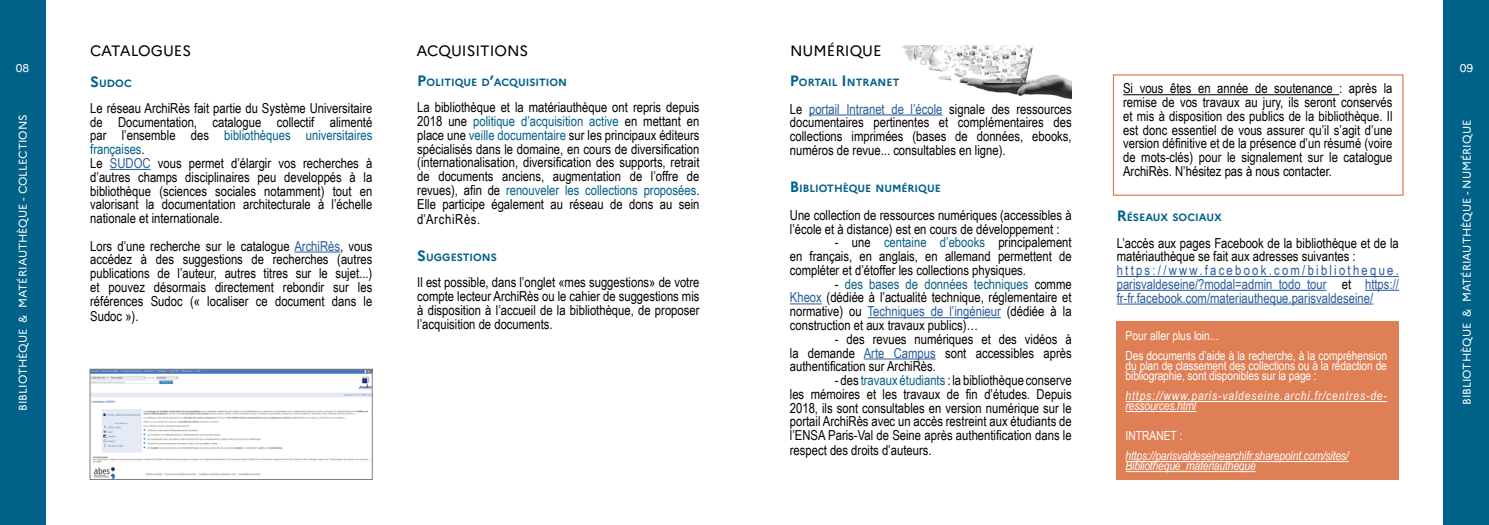
<style>
.page{position:relative;width:1489px;height:525px;background:#fff}
.page>*{position:absolute;margin:0;border:0;box-sizing:border-box;transform-origin:0 0}
.t1{font:15px "Marianne";color:#000}
.t2{font:13.75px/13.8px "Arial Narrow";color:#000;text-align:justify}
.t3{font:13.75px/13.8px "Arial Narrow";color:#275b9b;text-align:justify}
.t4{font:13.75px "Arial Narrow";letter-spacing:.05em;color:#000}
.t5{font:12.5px/20px "Arial Narrow";letter-spacing:-.01em;color:#fff}
.t6{font:italic 12.5px/10px "Arial Narrow";letter-spacing:-.01em;color:#fff}
.t7{font:italic 12.5px/10px "Arial Narrow";letter-spacing:.07em;color:#fff}
.t8{font:11.25px "Marianne";color:#fff}
.t9{font:700 10.5px "Marianne";color:#006189}
.s1{font-size:15px}
.s2{color:#006189}
.s3{color:#275b9b}
.s4{color:#086189}
.s5{font-style:inherit}
.s6{color:#000}
</style>
<div class="page">
<div style="left:0;top:0;width:45px;height:524px;background:#006189"></div>
<div style="left:1443px;top:0;width:45px;height:524px;background:#006189"></div>
<img style="left:902px;top:45px;width:169px;height:55px">
<div style="left:1116px;top:321px;width:282px;height:158px;background:#df7f56"></div>
<hr style="left:809px;top:114px;width:133px;height:1px;background:#275b9b">
<hr style="left:789px;top:303px;width:32px;height:1px;background:#275b9b">
<hr style="left:867px;top:317px;width:133px;height:1px;background:#275b9b">
<hr style="left:863px;top:358px;width:72px;height:1px;background:#275b9b">
<hr style="left:1116px;top:276px;width:282px;height:1px;background:#275b9b">
<hr style="left:1116px;top:289px;width:210px;height:1px;background:#275b9b">
<hr style="left:1364px;top:289px;width:34px;height:1px;background:#275b9b">
<hr style="left:1116px;top:303px;width:257px;height:1px;background:#275b9b">
<hr style="left:1125px;top:401px;width:261px;height:1px;background:#fff">
<hr style="left:1125px;top:411px;width:71px;height:1px;background:#fff">
<hr style="left:1125px;top:461px;width:223px;height:1px;background:#fff">
<hr style="left:1125px;top:471px;width:130px;height:1px;background:#fff">
<hr style="left:110px;top:169px;width:41px;height:1px;background:#275b9b">
<hr style="left:294px;top:251px;width:46px;height:1px;background:#275b9b">
<div style="left:1112px;top:74px;width:291px;height:122px;border:1px solid #e07f56"></div>
<img style="left:92px;top:371px;width:278px;height:106px">
<div style="left:90px;top:369px;width:282px;height:110px;border:1px solid #7f7f7f"></div>
<hr style="left:1123px;top:94px;width:216px;height:1px;background:#000">
<p class="t1" style="left:790px;top:42px;width:93px">NUMÉRIQUE</p>
<p class="t1" style="left:90px;top:42px;width:103px">CATALOGUES</p>
<p class="t9" style="left:90px;top:76px;width:43px"><span class="s1">S</span>UDOC</p>
<p class="t2" style="left:90px;top:101px;width:284px;text-align:left">Le réseau ArchiRès fait partie du Système Universitaire de Documentation, catalogue collectif alimenté par l’ensemble des <span class="s2">bibliothèques universitaires françaises</span>.<br>Le <span class="s3">SUDOC</span> vous permet d’élargir vos recherches à d’autres champs disciplinaires peu developpés à la bibliothèque (sciences sociales notamment) tout en valorisant la documentation architecturale à l’échelle nationale et internationale.</p>
<p class="t2" style="left:90px;top:238px;width:284px">Lors d’une recherche sur le catalogue <span class="s3">ArchiRès</span>, vous accédez à des suggestions de recherches (autres publications de l’auteur, autres titres sur le sujet...) et pouvez désormais directement rebondir sur les références Sudoc (« localiser ce document dans le</p>
<p class="t2" style="left:90px;top:308px;width:50px">Sudoc »).</p>
<p class="t1" style="left:416px;top:42px;width:113px">ACQUISITIONS</p>
<p class="t8" style="left:16px;top:61px;width:15px">08</p>
<p class="t8" style="left:1459px;top:61px;width:15px">09</p>
<p class="t9" style="left:789px;top:76px;width:111px"><span class="s1">P</span>ORTAIL <span class="s1">I</span> NTRANET</p>
<p class="t2" style="left:789px;top:101px;width:283px">Le <span class="s3">portail Intranet de l’école</span> signale des ressources documentaires pertinentes et complémentaires des collections imprimées (bases de données, ebooks, numéros de revue... consultables en ligne).</p>
<p class="t9" style="left:789px;top:182px;width:151px"><span class="s1">B</span>IBLIOTHÈQUE NUMÉRIQUE</p>
<p class="t2" style="left:789px;top:207px;width:283px">Une collection de ressources numériques (accessibles à l’école et à distance) est en cours de développement :</p>
<p class="t2" style="left:789px;top:235px;width:283px;text-indent:45px">- une <span class="s4">centaine d’ebooks</span> principalement en français, en anglais, en allemand permettent de compléter et d’étoffer les collections physiques.</p>
<p class="t2" style="left:789px;top:276px;width:283px;text-indent:45px">- <span class="s4">des bases de données techniques</span> comme <span class="s3">Kheox</span> (dédiée à l’actualité technique, réglementaire et normative) ou <span class="s3">Techniques de l’ingénieur</span> (dédiée à la construction et aux travaux publics)…</p>
<p class="t2" style="left:789px;top:331px;width:283px;text-indent:45px">- des revues numériques et des vidéos à la demande <span class="s3">Arte Campus</span> sont accessibles après authentification sur ArchiRès.</p>
<p class="t2" style="left:789px;top:372px;width:283px;text-indent:45px">- des <span class="s4">travaux étudiants</span> : la bibliothèque conserve les mémoires et les travaux de fin d’études. Depuis 2018, ils sont consultables en version numérique sur le portail ArchiRès avec un accès restreint aux étudiants de l’ENSA Paris-Val de Seine après authentification dans le</p>
<p class="t2" style="left:789px;top:442px;width:143px">respect des droits d’auteurs.</p>
<p class="t9" style="left:417px;top:76px;width:151px"><span class="s1">P</span>OLITIQUE D<span class="s1">’</span>ACQUISITION</p>
<p class="t2" style="left:417px;top:100px;width:284px">La bibliothèque et la matériauthèque ont repris depuis 2018 une <span class="s2">politique d’acquisition active</span> en mettant en place une <span class="s2">veille documentaire</span> sur les principaux éditeurs spécialisés dans le domaine, en cours de diversification (internationalisation, diversification des supports, retrait de documents anciens, augmentation de l’offre de revues), afin de <span class="s2">renouveler les collections proposées</span>.<br>Elle participe également au réseau de dons au sein</p>
<p class="t4" style="left:417px;top:208px;width:65px">d’ArchiRès.</p>
<p class="t9" style="left:417px;top:251px;width:81px"><span class="s1">S</span>UGGESTIONS</p>
<p class="t2" style="left:417px;top:275px;width:284px">Il est possible, dans l’onglet «mes suggestions» de votre compte lecteur ArchiRès ou le cahier de suggestions mis à disposition à l’accueil de la bibliothèque, de proposer l’acquisition de documents.</p>
<p class="t2" style="left:1123px;top:81px;width:271px">Si vous êtes en année de soutenance : après la remise de vos travaux au jury, ils seront conservés et mis à disposition des publics de la bibliothèque. Il est donc essentiel de vous assurer qu’il s’agit d’une version définitive et de la présence d’un résumé (voire de mots-clés) pour le signalement sur le catalogue ArchiRès. N’hésitez pas à nous contacter.</p>
<p class="t8" style="left:16px;top:410px;width:298px;rotate:-90deg">BIBLIOTHÈQUE &amp; MATÉRIAUTHÈQUE - <span class="s5">COLLECTIONS</span></p>
<p class="t8" style="left:1459px;top:405px;width:286px;rotate:-90deg">BIBLIOTHÈQUE &amp; MATÉRIAUTHÈQUE - <span class="s5">NUM</span>ÉR<span class="s5">IQUE</span></p>
<p class="t9" style="left:1116px;top:211px;width:107px"><span class="s1">R</span>ÉSEAUX SOCIAUX</p>
<p class="t2" style="left:1116px;top:235px;width:284px">L’accès aux pages Facebook de la bibliothèque et de la matériauthèque se fait aux adresses suivantes :</p>
<p class="t3" style="left:1116px;top:263px;width:284px">https://www.facebook.com/bibliotheque. parisvaldeseine/?modal=admin_todo_tour <span class="s6">et</span> https:// fr-fr.facebook.com/materiautheque.parisvaldeseine/</p>
<p class="t5" style="left:1125px;top:325px;width:263px">Pour aller plus loin...<br>Des documents d’aide à la recherche, à la compréhension</p>
<p class="t5" style="left:1125px;top:360px;width:263px;line-height:10px">du plan de classement des collections ou à la rédaction de bibliographie, sont disponibles sur la page :</p>
<p class="t7" style="left:1125px;top:390px;width:263px">https://www.paris-valdeseine.archi.fr/centres-de&shy;ressources.html</p>
<p class="t5" style="left:1125px;top:425px;width:58px">INTRANET :</p>
<p class="t6" style="left:1125px;top:450px;width:225px">https://parisvaldeseinearchifr.sharepoint.com/sites/<br>Bibliotheque_materiautheque</p>
</div>
